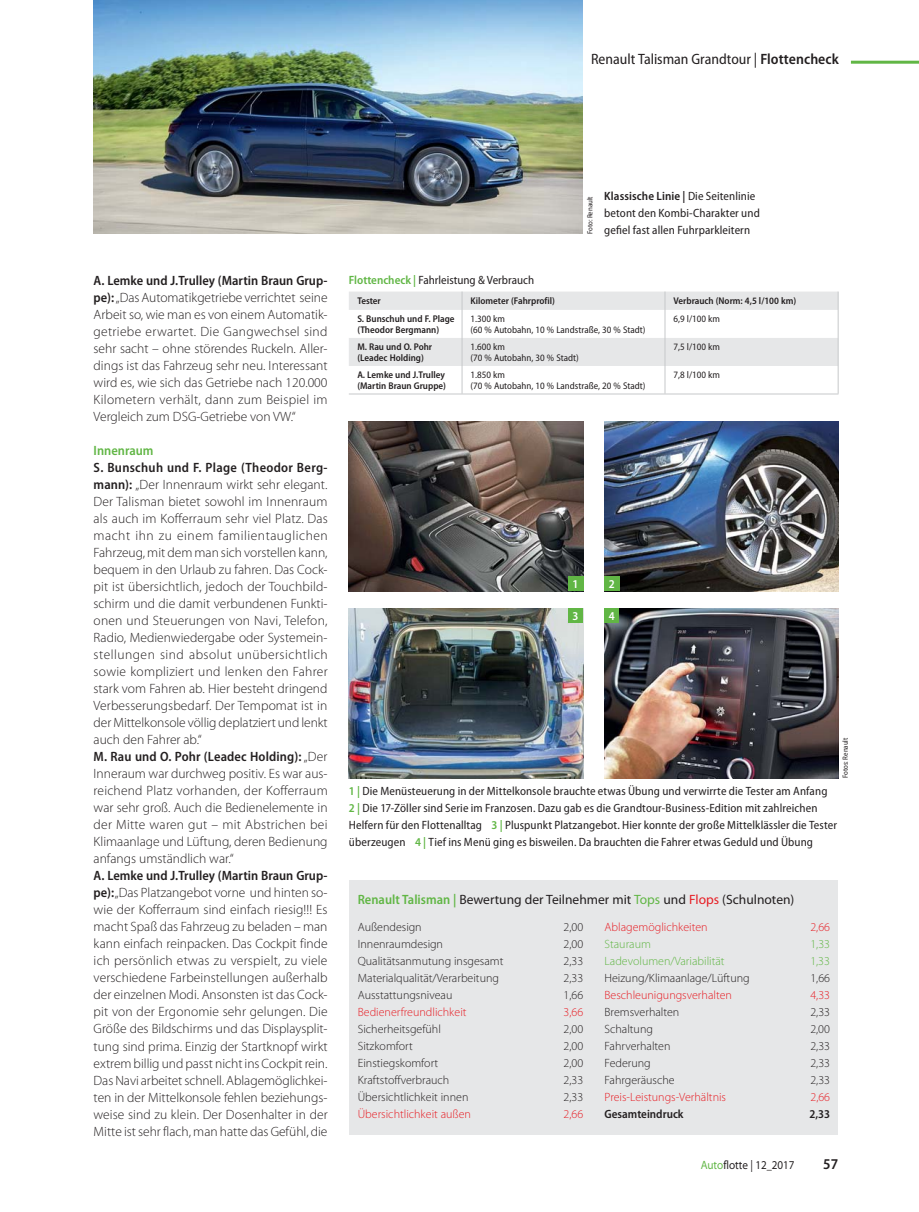
<style>
.page{position:relative;width:919px;height:1212px;background:#fff}
.page>*{position:absolute;margin:0;border:0;box-sizing:border-box;transform-origin:0 0}
.t1{font:semi-condensed 15px "Myriad Pro";color:#231f20}
.t2{font:600 semi-condensed 15px "Myriad Pro";color:#231f20}
.t3{font:300 13.5px/17px "Myriad Pro";letter-spacing:.005em;color:#231f20;text-align:justify}
.t4{font:13.5px "Myriad Pro";color:#231f20}
.t5{font:600 semi-condensed 13.5px "Myriad Pro";color:#61b645}
.t6{font:semi-condensed 12px/17px "Myriad Pro";letter-spacing:.01em;color:#231f20}
.t7{font:300 12px "Myriad Pro";color:#231f20}
.t8{font:300 12px "Myriad Pro";color:#e61d24}
.t9{font:300 12px "Myriad Pro";color:#61b645}
.t10{font:semi-expanded 12px "Myriad Pro";color:#231f20;scale:.85 1}
.t11{font:600 semi-condensed 12px "Myriad Pro";color:#231f20}
.t12{font:600 semi-condensed 12px "Myriad Pro";color:#fff}
.t13{font:600 semi-condensed 9.75px/10.5px "Myriad Pro";color:#231f20}
.t14{font:semi-condensed 9.75px/10.5px "Myriad Pro";color:#231f20}
.t15{font:semi-condensed 7.5px "Myriad Pro";color:#231f20}
.s1{font-weight:600}
.s2{font-weight:600;font-stretch:semi-condensed}
.s3{font-weight:600;color:#61b645}
.s4{font-weight:600;font-stretch:semi-condensed;color:#61b645}
.s5{color:#61b645}
.s6{color:#e61d24}
</style>
<div class="page">
<svg style="left:349px;top:292px;width:489px;height:102px"></svg>
<hr style="left:349px;top:394px;width:489px;height:1px;background:#c6c8ca">
<div style="left:349px;top:880px;width:489px;height:254px;background:#e6e7e8"></div>
<img style="left:604px;top:608px;width:234px;height:170px">
<img style="left:604px;top:421px;width:234px;height:170px">
<img style="left:349px;top:421px;width:234px;height:170px">
<img style="left:349px;top:608px;width:234px;height:170px">
<img style="left:94px;top:0;width:489px;height:234px">
<hr style="left:850px;top:61px;width:68px;height:3px;background:#61b645">
<div style="left:568px;top:576px;width:15px;height:15px;background:#61b645"></div>
<div style="left:604px;top:576px;width:15px;height:15px;background:#61b645"></div>
<div style="left:568px;top:608px;width:15px;height:15px;background:#61b645"></div>
<div style="left:604px;top:608px;width:15px;height:15px;background:#61b645"></div>
<p class="t1" style="left:591px;top:53px;width:249px">Renault Talisman Grandtour | <span class="s1">Flottencheck</span></p>
<p class="t3" style="left:94px;top:273px;width:235px"><span class="s2">A. Lemke und J.Trulley (Martin Braun Grup&shy;pe):</span> „Das Automatikgetriebe verrichtet seine Arbeit so, wie man es von einem Automatik&shy;getriebe erwartet. Die Gangwechsel sind sehr sacht – ohne störendes Ruckeln. Aller&shy;dings ist das Fahrzeug sehr neu. Interessant wird es, wie sich das Getriebe nach 120.000<br>Kilometern verhält, dann zum Beispiel im Vergleich zum DSG-Getriebe von VW.“</p>
<p class="t5" style="left:94px;top:445px;width:61px">Innenraum</p>
<p class="t3" style="left:94px;top:460px;width:236px;text-align:left"><span class="s2">S. Bunschuh und F. Plage (Theodor Berg&shy;mann):</span> „Der Innenraum wirkt sehr elegant.<br>Der Talisman bietet sowohl im Innenraum als auch im Kofferraum sehr viel Platz. Das macht ihn zu einem familientauglichen Fahrzeug, mit dem man sich vorstellen kann, bequem in den Urlaub zu fahren. Das Cock&shy;pit ist übersichtlich, jedoch der Touchbild&shy;schirm und die damit verbundenen Funkti&shy;onen und Steuerungen von Navi, Telefon, Radio, Medienwiedergabe oder Systemein&shy;stellungen sind absolut unübersichtlich sowie kompliziert und lenken den Fahrer stark vom Fahren ab. Hier besteht dringend Verbesserungsbedarf. Der Tempomat ist in der Mittelkonsole völlig deplatziert und lenkt auch den Fahrer ab.“<br><span class="s2">M. Rau und O. Pohr (Leadec Holding):</span> „Der Inneraum war durchweg positiv. Es war aus&shy;reichend Platz vorhanden, der Kofferraum war sehr groß. Auch die Bedienelemente in der Mitte waren gut – mit Abstrichen bei Klimaanlage und Lüftung, deren Bedienung anfangs umständlich war.“</p>
<p class="t3" style="left:94px;top:869px;width:235px"><span class="s2">A. Lemke und J.Trulley (Martin Braun Grup&shy;pe):</span> „Das Platzangebot vorne und hinten so&shy;wie der Kofferraum sind einfach riesig!!! Es macht Spaß das Fahrzeug zu beladen – man kann einfach reinpacken. Das Cockpit finde ich persönlich etwas zu verspielt, zu viele verschiedene Farbeinstellungen außerhalb der einzelnen Modi. Ansonsten ist das Cock&shy;pit von der Ergonomie sehr gelungen. Die Größe des Bildschirms und das Displaysplit&shy;tung sind prima. Einzig der Startknopf wirkt extrem billig und passt nicht ins Cockpit rein.<br>Das Navi arbeitet schnell. Ablagemöglichkei&shy;ten in der Mittelkonsole fehlen beziehungs&shy;weise sind zu klein. Der Dosenhalter in der Mitte ist sehr flach, man hatte das Gefühl, die</p>
<p class="t15" style="left:587px;top:234px;width:39px;rotate:-90deg">Foto: Renault</p>
<p class="t6" style="left:604px;top:189px;width:157px"><span class="s1">Klassische Linie |</span> Die Seitenlinie betont den Kombi-Charakter und gefiel fast allen Fuhrparkleitern</p>
<p class="t6" style="left:349px;top:272px;width:187px"><span class="s3">Flottencheck |</span> Fahrleistung &amp; Verbrauch</p>
<p class="t13" style="left:357px;top:297px;width:25px">Tester</p>
<p class="t13" style="left:470px;top:297px;width:86px">Kilometer (Fahrprofil)</p>
<p class="t13" style="left:673px;top:297px;width:124px">Verbrauch (Norm: 4,5 l/100 km)</p>
<p class="t13" style="left:357px;top:315px;width:99px">S. Bunschuh und F. Plage (Theodor Bergmann)</p>
<p class="t14" style="left:470px;top:315px;width:176px">1.300 km<br>(60 % Autobahn, 10 % Landstraße, 30 % Stadt)</p>
<p class="t14" style="left:673px;top:315px;width:48px">6,9 l/100 km</p>
<p class="t13" style="left:357px;top:343px;width:76px">M. Rau und O. Pohr (Leadec Holding)</p>
<p class="t14" style="left:470px;top:343px;width:110px">1.600 km<br>(70 % Autobahn, 30 % Stadt)</p>
<p class="t14" style="left:673px;top:343px;width:48px">7,5 l/100 km</p>
<p class="t13" style="left:357px;top:371px;width:90px">A. Lemke und J.Trulley (Martin Braun Gruppe)</p>
<p class="t14" style="left:470px;top:371px;width:176px">1.850 km<br>(70 % Autobahn, 10 % Landstraße, 20 % Stadt)</p>
<p class="t14" style="left:673px;top:371px;width:48px">7,8 l/100 km</p>
<p class="t12" style="left:572px;top:579px;width:7px">1</p>
<p class="t12" style="left:608px;top:579px;width:7px">2</p>
<p class="t12" style="left:572px;top:611px;width:7px">3</p>
<p class="t12" style="left:608px;top:611px;width:7px">4</p>
<p class="t15" style="left:842px;top:778px;width:42px;rotate:-90deg">Fotos: Renault</p>
<p class="t6" style="left:349px;top:784px;width:489px"><span class="s3">1 |</span> Die Menüsteuerung in der Mittelkonsole brauchte etwas Übung und verwirrte die Tester am Anfang<br><span class="s3">2 |</span> Die 17-Zöller sind Serie im Franzosen. Dazu gab es die Grandtour-Business-Edition mit zahlreichen Helfern für den Flottenalltag <span class="s3">3 |</span> Pluspunkt Platzangebot. Hier konnte der große Mittelklässler die Tester überzeugen <span class="s3">4 |</span> Tief ins Menü ging es bisweilen. Da brauchten die Fahrer etwas Geduld und Übung</p>
<p class="t4" style="left:358px;top:894px;width:438px"><span class="s4">Renault Talisman |</span> Bewertung der Teilnehmer mit <span class="s5">Tops</span> und <span class="s6">Flops</span> (Schulnoten)</p>
<p class="t7" style="left:358px;top:923px;width:65px">Außendesign</p>
<p class="t7" style="left:563px;top:923px;width:21px">2,00</p>
<p class="t7" style="left:358px;top:940px;width:87px">Innenraumdesign</p>
<p class="t7" style="left:563px;top:940px;width:21px">2,00</p>
<p class="t7" style="left:358px;top:957px;width:147px">Qualitätsanmutung insgesamt</p>
<p class="t7" style="left:563px;top:957px;width:21px">2,33</p>
<p class="t7" style="left:358px;top:974px;width:143px">Materialqualität/Verarbeitung</p>
<p class="t7" style="left:563px;top:974px;width:21px">2,33</p>
<p class="t7" style="left:358px;top:991px;width:96px">Ausstattungsniveau</p>
<p class="t7" style="left:563px;top:991px;width:21px">1,66</p>
<p class="t8" style="left:358px;top:1008px;width:110px">Bedienerfreundlichkeit</p>
<p class="t8" style="left:563px;top:1008px;width:21px">3,66</p>
<p class="t7" style="left:358px;top:1025px;width:85px">Sicherheitsgefühl</p>
<p class="t7" style="left:563px;top:1025px;width:21px">2,00</p>
<p class="t7" style="left:358px;top:1042px;width:56px">Sitzkomfort</p>
<p class="t7" style="left:563px;top:1042px;width:21px">2,00</p>
<p class="t7" style="left:358px;top:1059px;width:82px">Einstiegskomfort</p>
<p class="t7" style="left:563px;top:1059px;width:21px">2,00</p>
<p class="t7" style="left:358px;top:1076px;width:93px">Kraftstoffverbrauch</p>
<p class="t7" style="left:563px;top:1076px;width:21px">2,33</p>
<p class="t7" style="left:358px;top:1093px;width:112px">Übersichtlichkeit innen</p>
<p class="t7" style="left:563px;top:1093px;width:21px">2,33</p>
<p class="t8" style="left:358px;top:1110px;width:115px">Übersichtlichkeit außen</p>
<p class="t8" style="left:563px;top:1110px;width:21px">2,66</p>
<p class="t8" style="left:604px;top:923px;width:104px">Ablagemöglichkeiten</p>
<p class="t8" style="left:810px;top:923px;width:21px">2,66</p>
<p class="t9" style="left:604px;top:940px;width:48px">Stauraum</p>
<p class="t9" style="left:810px;top:940px;width:21px">1,33</p>
<p class="t9" style="left:604px;top:957px;width:121px">Ladevolumen/Variabilität</p>
<p class="t9" style="left:810px;top:957px;width:21px">1,33</p>
<p class="t7" style="left:604px;top:974px;width:147px">Heizung/Klimaanlage/Lüftung</p>
<p class="t7" style="left:810px;top:974px;width:21px">1,66</p>
<p class="t8" style="left:604px;top:991px;width:129px">Beschleunigungsverhalten</p>
<p class="t8" style="left:810px;top:991px;width:21px">4,33</p>
<p class="t7" style="left:604px;top:1008px;width:76px">Bremsverhalten</p>
<p class="t7" style="left:810px;top:1008px;width:21px">2,33</p>
<p class="t7" style="left:604px;top:1025px;width:50px">Schaltung</p>
<p class="t7" style="left:810px;top:1025px;width:21px">2,00</p>
<p class="t7" style="left:604px;top:1042px;width:67px">Fahrverhalten</p>
<p class="t7" style="left:810px;top:1042px;width:21px">2,33</p>
<p class="t7" style="left:604px;top:1059px;width:48px">Federung</p>
<p class="t7" style="left:810px;top:1059px;width:21px">2,33</p>
<p class="t7" style="left:604px;top:1076px;width:72px">Fahrgeräusche</p>
<p class="t7" style="left:810px;top:1076px;width:21px">2,33</p>
<p class="t8" style="left:604px;top:1093px;width:123px">Preis-Leistungs-Verhältnis</p>
<p class="t8" style="left:810px;top:1093px;width:21px">2,66</p>
<p class="t11" style="left:604px;top:1110px;width:80px">Gesamteindruck</p>
<p class="t11" style="left:809px;top:1110px;width:22px">2,33</p>
<p class="t10" style="left:700px;top:1158px;width:112px"><span class="s5">Auto</span>flotte | 12_2017</p>
<p class="t2" style="left:823px;top:1159px;width:16px">57</p>
</div>
